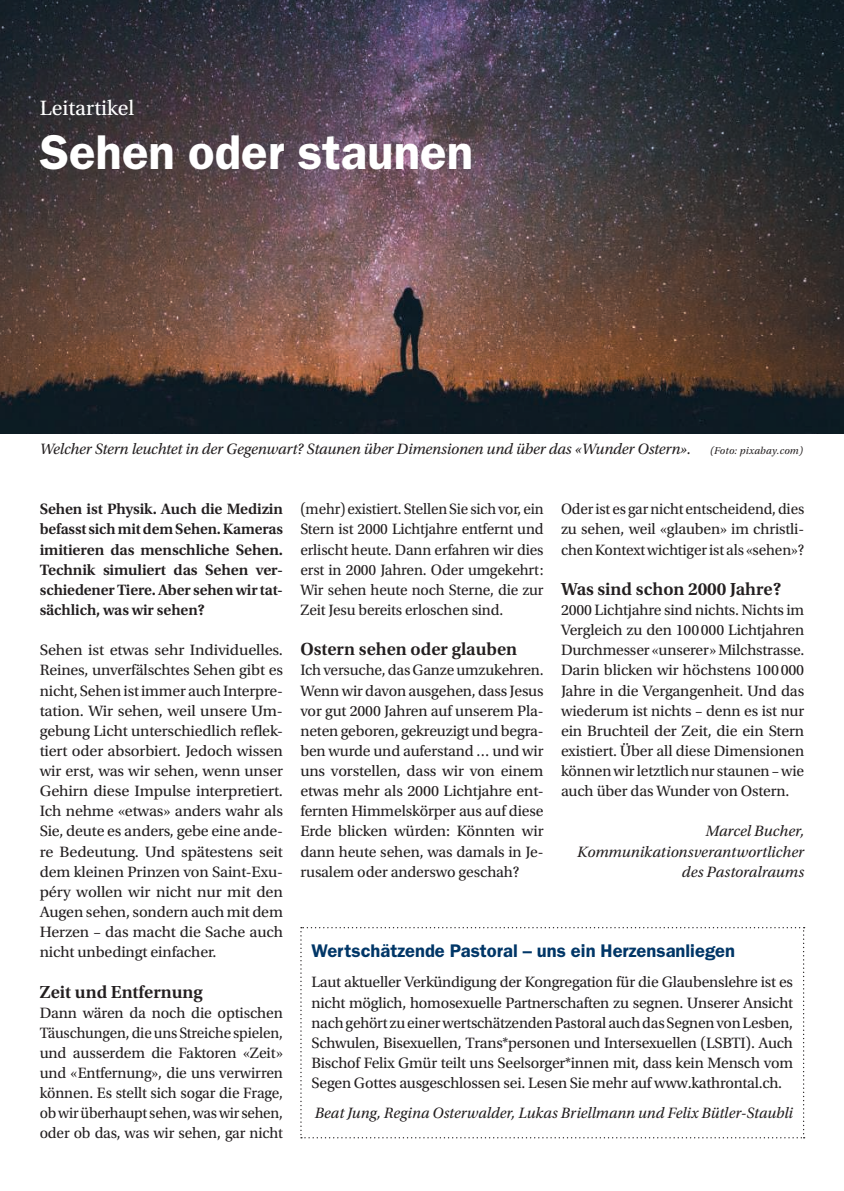
<style>
.page{position:relative;width:844px;height:1191px;background:#fff}
.page>*{position:absolute;margin:0;border:0;box-sizing:border-box;transform-origin:0 0}
.t1{font:600 49px "ITC Franklin Gothic Std";color:#fff}
.t2{font:21.88px "Utopia Std";color:#fff}
.t3{font:600 18.38px "Utopia Std";color:#231f20}
.t4{font:600 18.38px "ITC Franklin Gothic Std";color:#003667}
.t5{font:15.75px/20.1px "Utopia Std";letter-spacing:-.01em;color:#231f20;text-align:justify}
.t6{font:15.75px/20.1px "Utopia Std";letter-spacing:-.01em;color:#231f20;text-align:justify;scale:1.04 1}
.t7{font:italic 15.75px/20.1px "Utopia Std";letter-spacing:-.005em;color:#231f20;text-align:right}
.t8{font:600 15.75px/20.1px "Utopia Std";letter-spacing:-.01em;color:#231f20;text-align:justify}
.s1{font-size:10.5px}
</style>
<div class="page">
<img style="left:0;top:0;width:843px;height:434px">
<svg style="left:300px;top:927px;width:504px;height:211px"></svg>
<h2 class="t2" style="left:40px;top:96px;width:96px">Leitartikel</h2>
<h1 class="t1" style="left:40px;top:123px;width:435px">Sehen oder staunen</h1>
<p class="t7" style="left:40px;top:439px;width:764px">Welcher Stern leuchtet in der Gegenwart? Staunen über Dimensionen und über das «Wunder Ostern». <span class="s1">(Foto: pixabay.com)</span></p>
<p class="t8" style="left:40px;top:499px;width:245px">Sehen ist Physik. Auch die Medizin befasst sich mit dem Sehen. Kameras imitieren das menschliche Sehen.<br>Technik simuliert das Sehen ver&shy;schiedener Tiere. Aber sehen wir tat&shy;sächlich, was wir sehen?</p>
<p class="t6" style="left:40px;top:640px;width:235px">Sehen ist etwas sehr Individuelles.<br>Reines, unverfälschtes Sehen gibt es nicht, Sehen ist immer auch Interpre&shy;tation. Wir sehen, weil unsere Um&shy;gebung Licht unterschiedlich reflek&shy;tiert oder absorbiert. Jedoch wissen wir erst, was wir sehen, wenn unser Gehirn diese Impulse interpretiert.<br>Ich nehme «etwas» anders wahr als Sie, deute es anders, gebe eine ande&shy;re Bedeutung. Und spätestens seit dem kleinen Prinzen von Saint-Exu&shy;péry wollen wir nicht nur mit den Augen sehen, sondern auch mit dem Herzen – das macht die Sache auch nicht unbedingt einfacher.</p>
<p class="t3" style="left:40px;top:981px;width:164px">Zeit und Entfernung</p>
<p class="t5" style="left:40px;top:1002px;width:245px">Dann wären da noch die optischen Täuschungen, die uns Streiche spielen, und ausserdem die Faktoren «Zeit» und «Entfernung», die uns verwirren können. Es stellt sich sogar die Frage, ob wir überhaupt sehen, was wir sehen, oder ob das, was wir sehen, gar nicht</p>
<p class="t5" style="left:300px;top:499px;width:245px">(mehr) existiert. Stellen Sie sich vor, ein Stern ist 2000 Lichtjahre entfernt und erlischt heute. Dann erfahren wir dies erst in 2000 Jahren. Oder umgekehrt:<br>Wir sehen heute noch Sterne, die zur Zeit Jesu bereits erloschen sind.</p>
<p class="t3" style="left:300px;top:639px;width:218px">Ostern sehen oder glauben</p>
<p class="t5" style="left:300px;top:660px;width:245px">Ich versuche, das Ganze umzukehren.<br>Wenn wir davon ausgehen, dass Jesus vor gut 2000 Jahren auf unserem Pla&shy;neten geboren, gekreuzigt und begra&shy;ben wurde und auferstand … und wir uns vorstellen, dass wir von einem etwas mehr als 2000 Lichtjahre ent&shy;fernten Himmelskörper aus auf diese Erde blicken würden: Könnten wir dann heute sehen, was damals in Je&shy;rusalem oder anderswo geschah?</p>
<p class="t5" style="left:561px;top:499px;width:245px">Oder ist es gar nicht entscheidend, dies zu sehen, weil «glauben» im christli&shy;chen Kontext wichtiger ist als «sehen»?</p>
<p class="t3" style="left:561px;top:578px;width:222px">Was sind schon 2000 Jahre?</p>
<p class="t5" style="left:561px;top:600px;width:245px">2000 Lichtjahre sind nichts. Nichts im Vergleich zu den 100000 Lichtjahren Durchmesser «unserer» Milchstrasse.<br>Darin blicken wir höchstens 100000<br>Jahre in die Vergangenheit. Und das wiederum ist nichts – denn es ist nur ein Bruchteil der Zeit, die ein Stern existiert. Über all diese Dimensionen können wir letztlich nur staunen – wie auch über das Wunder von Ostern.</p>
<p class="t7" style="left:577px;top:821px;width:228px">Marcel Bucher,<br>Kommunikationsverantwortlicher des Pastoralraums</p>
<p class="t4" style="left:311px;top:940px;width:425px">Wertschätzende Pastoral – uns ein Herzensanliegen</p>
<p class="t5" style="left:311px;top:972px;width:483px">Laut aktueller Verkündigung der Kongregation für die Glaubenslehre ist es nicht möglich, homosexuelle Partnerschaften zu segnen. Unserer Ansicht nach gehört zu einer wertschätzenden Pastoral auch das Segnen von Lesben, Schwulen, Bisexuellen, Trans*personen und Intersexuellen (LSBTI). Auch Bischof Felix Gmür teilt uns Seelsorger*innen mit, dass kein Mensch vom Segen Gottes ausgeschlossen sei. Lesen Sie mehr auf www.kathrontal.ch.</p>
<p class="t7" style="left:315px;top:1103px;width:479px">Beat Jung, Regina Osterwalder, Lukas Briellmann und Felix Bütler-Staubli</p>
</div>
